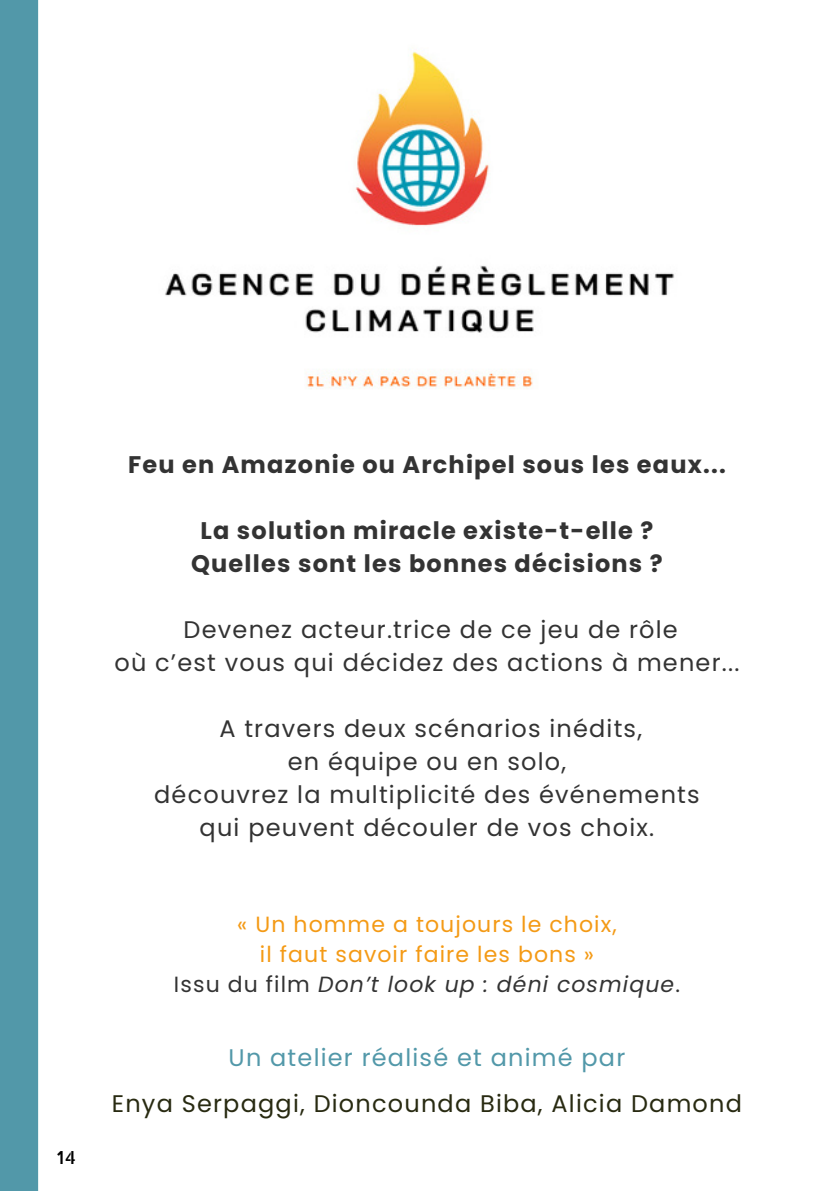
<style>
.page{position:relative;width:839px;height:1191px;background:#fff}
.page>*{position:absolute;margin:0;border:0;box-sizing:border-box;transform-origin:0 0}
.t1{font:24px/33px "Poppins";letter-spacing:.05em;color:#333;text-align:center}
.t2{font:700 24px/33px "Poppins";letter-spacing:.05em;color:#333;text-align:center}
.t3{font:24px "Poppins";letter-spacing:.05em;color:#282a11}
.t4{font:24px "Poppins";letter-spacing:.05em;color:#5298a9}
.t5{font:22px/30px "Poppins";letter-spacing:.05em;color:#f49a15;text-align:center}
.t6{font:18px "Allerta Stencil";color:#000}
.s1{color:#333}
.s2{font-style:italic;color:#333}
</style>
<div class="page">
<div style="left:0;top:0;width:38px;height:1191px;background:#5298a9"></div>
<img style="left:165px;top:51px;width:510px;height:338px">
<p class="t6" style="left:57px;top:1146px;width:21px">14</p>
<p class="t2" style="left:128px;top:448px;width:599px">Feu en Amazonie ou Archipel sous les eaux...</p>
<p class="t2" style="left:191px;top:514px;width:473px">La solution miracle existe-t-elle ?<br>Quelles sont les bonnes décisions ?</p>
<p class="t1" style="left:114px;top:613px;width:626px">Devenez acteur.trice de ce jeu de rôle<br>où c’est vous qui décidez des actions à mener...</p>
<p class="t1" style="left:154px;top:712px;width:547px">A travers deux scénarios inédits,<br>en équipe ou en solo,<br>découvrez la multiplicité des événements qui peuvent découler de vos choix.</p>
<p class="t5" style="left:174px;top:909px;width:507px">« Un homme a toujours le choix,<br>il faut savoir faire les bons »<br><span class="s1">Issu du film</span> <span class="s2">Don’t look up : déni cosmique</span><span class="s1">.</span></p>
<p class="t4" style="left:228px;top:1041px;width:398px">Un atelier réalisé et animé par</p>
<p class="t3" style="left:112px;top:1087px;width:631px">Enya Serpaggi, Dioncounda Biba, Alicia Damond</p>
</div>
